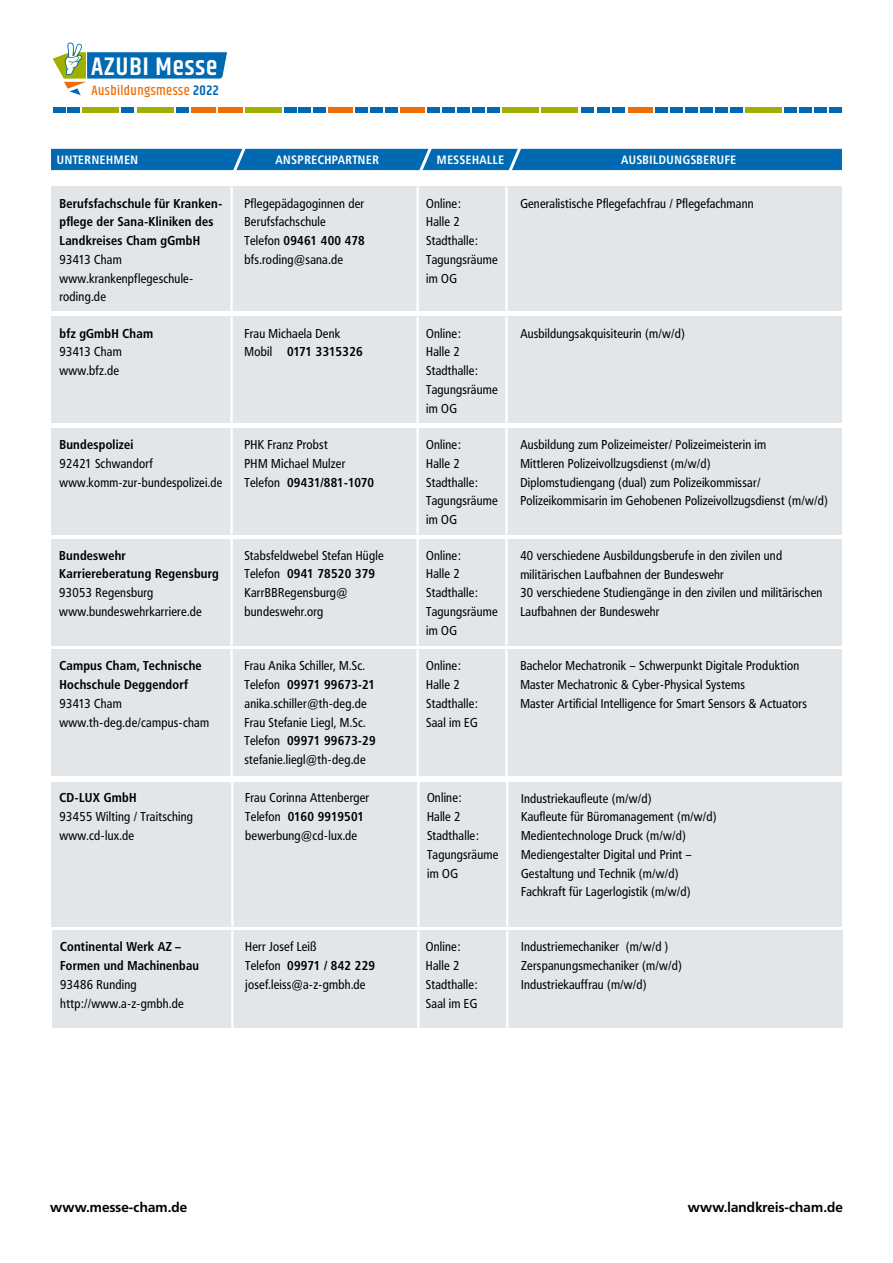
<style>
.page{position:relative;width:893px;height:1263px;background:#fff}
.page>*{position:absolute;margin:0;border:0;box-sizing:border-box;transform-origin:0 0}
.t1{font:600 25.5px "Khand";letter-spacing:.04em;color:#fff}
.t2{font:500 13.8px "Khand";letter-spacing:.03em;color:#eb6e08}
.t3{font:700 13.5px "Frutiger BQ";letter-spacing:.015em;color:#000}
.t4{font:12.75px/18.8px "Frutiger Condensed BQ";letter-spacing:.02em;color:#000}
.t5{font:700 12.75px/18.8px "Frutiger Condensed BQ";letter-spacing:.02em;color:#000}
.t6{font:700 12px "Frutiger Condensed BQ";letter-spacing:.05em;color:#fff}
.s1{font-weight:600;color:#0069b2}
.s2{font-weight:700}
</style>
<div class="page">
<svg style="left:53px;top:43px;width:175px;height:52px"></svg>
<div style="left:53px;top:107px;width:12px;height:6px;background:#0069b2"></div>
<div style="left:68px;top:107px;width:12px;height:6px;background:#0069b2"></div>
<div style="left:176px;top:107px;width:12px;height:6px;background:#0069b2"></div>
<div style="left:284px;top:107px;width:12px;height:6px;background:#0069b2"></div>
<div style="left:299px;top:107px;width:12px;height:6px;background:#0069b2"></div>
<div style="left:355px;top:107px;width:13px;height:6px;background:#0069b2"></div>
<div style="left:370px;top:107px;width:12px;height:6px;background:#0069b2"></div>
<div style="left:427px;top:107px;width:12px;height:6px;background:#0069b2"></div>
<div style="left:83px;top:107px;width:36px;height:6px;background:#a0af00"></div>
<div style="left:122px;top:107px;width:12px;height:6px;background:#0069b2"></div>
<div style="left:137px;top:107px;width:36px;height:6px;background:#a0af00"></div>
<div style="left:191px;top:107px;width:24px;height:6px;background:#eb6e08"></div>
<div style="left:218px;top:107px;width:24px;height:6px;background:#eb6e08"></div>
<div style="left:245px;top:107px;width:36px;height:6px;background:#a0af00"></div>
<div style="left:313px;top:107px;width:13px;height:6px;background:#0069b2"></div>
<div style="left:329px;top:107px;width:24px;height:6px;background:#eb6e08"></div>
<div style="left:385px;top:107px;width:12px;height:6px;background:#0069b2"></div>
<div style="left:400px;top:107px;width:24px;height:6px;background:#eb6e08"></div>
<div style="left:442px;top:107px;width:12px;height:6px;background:#0069b2"></div>
<div style="left:457px;top:107px;width:12px;height:6px;background:#0069b2"></div>
<div style="left:472px;top:107px;width:12px;height:6px;background:#0069b2"></div>
<div style="left:487px;top:107px;width:13px;height:6px;background:#0069b2"></div>
<div style="left:502px;top:107px;width:37px;height:6px;background:#a0af00"></div>
<div style="left:541px;top:107px;width:37px;height:6px;background:#a0af00"></div>
<div style="left:582px;top:107px;width:12px;height:6px;background:#0069b2"></div>
<div style="left:597px;top:107px;width:12px;height:6px;background:#0069b2"></div>
<div style="left:612px;top:107px;width:12px;height:6px;background:#0069b2"></div>
<div style="left:628px;top:107px;width:24px;height:6px;background:#eb6e08"></div>
<div style="left:655px;top:107px;width:12px;height:6px;background:#0069b2"></div>
<div style="left:670px;top:107px;width:12px;height:6px;background:#0069b2"></div>
<div style="left:685px;top:107px;width:12px;height:6px;background:#0069b2"></div>
<div style="left:700px;top:107px;width:12px;height:6px;background:#0069b2"></div>
<div style="left:715px;top:107px;width:12px;height:6px;background:#0069b2"></div>
<div style="left:730px;top:107px;width:12px;height:6px;background:#0069b2"></div>
<div style="left:745px;top:107px;width:37px;height:6px;background:#a0af00"></div>
<div style="left:785px;top:107px;width:12px;height:6px;background:#0069b2"></div>
<div style="left:800px;top:107px;width:12px;height:6px;background:#0069b2"></div>
<div style="left:815px;top:107px;width:12px;height:6px;background:#0069b2"></div>
<div style="left:830px;top:107px;width:12px;height:6px;background:#0069b2"></div>
<div style="left:51px;top:149px;width:791px;height:21px;background:#0069b2"></div>
<div style="left:51px;top:317px;width:791px;height:106px;background:#e3e6e8"></div>
<hr style="left:230px;top:317px;width:3px;height:106px;background:#fff">
<hr style="left:416px;top:317px;width:3px;height:106px;background:#fff">
<hr style="left:505px;top:317px;width:3px;height:106px;background:#fff">
<div style="left:51px;top:428px;width:791px;height:107px;background:#e3e6e8"></div>
<hr style="left:230px;top:428px;width:3px;height:106px;background:#fff">
<hr style="left:416px;top:428px;width:3px;height:106px;background:#fff">
<hr style="left:505px;top:428px;width:3px;height:106px;background:#fff">
<div style="left:51px;top:782px;width:791px;height:144px;background:#e3e6e8"></div>
<hr style="left:231px;top:782px;width:2px;height:144px;background:#fff">
<hr style="left:417px;top:782px;width:2px;height:144px;background:#fff">
<hr style="left:506px;top:782px;width:2px;height:144px;background:#fff">
<div style="left:51px;top:539px;width:791px;height:106px;background:#e3e6e8"></div>
<hr style="left:230px;top:539px;width:3px;height:106px;background:#fff">
<hr style="left:416px;top:539px;width:3px;height:106px;background:#fff">
<hr style="left:505px;top:539px;width:3px;height:106px;background:#fff">
<div style="left:51px;top:187px;width:791px;height:124px;background:#e3e6e8"></div>
<hr style="left:230px;top:187px;width:3px;height:124px;background:#fff">
<hr style="left:416px;top:187px;width:3px;height:124px;background:#fff">
<hr style="left:505px;top:187px;width:3px;height:124px;background:#fff">
<div style="left:52px;top:931px;width:791px;height:97px;background:#e3e6e8"></div>
<hr style="left:231px;top:931px;width:2px;height:97px;background:#fff">
<hr style="left:417px;top:931px;width:2px;height:97px;background:#fff">
<hr style="left:506px;top:931px;width:2px;height:97px;background:#fff">
<div style="left:51px;top:649px;width:791px;height:127px;background:#e3e6e8"></div>
<hr style="left:230px;top:649px;width:3px;height:128px;background:#fff">
<hr style="left:416px;top:649px;width:3px;height:128px;background:#fff">
<hr style="left:505px;top:649px;width:3px;height:128px;background:#fff">
<h1 class="t1" style="left:91px;top:49px;width:128px">AZUBI Messe</h1>
<p class="t2" style="left:91px;top:82px;width:129px">Ausbildungsmesse <span class="s1">2022</span></p>
<p class="t6" style="left:57px;top:152px;width:83px">UNTERNEHMEN</p>
<p class="t6" style="left:275px;top:152px;width:105px">ANSPRECHPARTNER</p>
<p class="t6" style="left:437px;top:152px;width:69px">MESSEHALLE</p>
<p class="t6" style="left:621px;top:152px;width:117px">AUSBILDUNGSBERUFE</p>
<p class="t5" style="left:60px;top:194px;width:164px">Berufsfachschule für Kranken&shy;pflege der Sana-Kliniken des<br>Landkreises Cham gGmbH</p>
<p class="t4" style="left:60px;top:250px;width:135px">93413 Cham www.krankenpflegeschule&shy;roding.de</p>
<p class="t5" style="left:60px;top:324px;width:95px">bfz gGmbH Cham</p>
<p class="t4" style="left:60px;top:342px;width:64px">93413 Cham www.bfz.de</p>
<p class="t5" style="left:60px;top:435px;width:75px">Bundespolizei</p>
<p class="t4" style="left:60px;top:454px;width:164px">92421 Schwandorf www.komm-zur-bundespolizei.de</p>
<p class="t5" style="left:59px;top:546px;width:161px">Bundeswehr<br>Karriereberatung Regensburg</p>
<p class="t4" style="left:59px;top:583px;width:144px">93053 Regensburg www.bundeswehrkarriere.de</p>
<p class="t5" style="left:60px;top:656px;width:144px">Campus Cham, Technische<br>Hochschule Deggendorf</p>
<p class="t4" style="left:60px;top:694px;width:151px">93413 Cham www.th-deg.de/campus-cham</p>
<p class="t5" style="left:60px;top:788px;width:78px">CD-LUX GmbH</p>
<p class="t4" style="left:60px;top:807px;width:135px">93455 Wilting / Traitsching www.cd-lux.de</p>
<p class="t5" style="left:60px;top:937px;width:140px">Continental Werk AZ –<br>Formen und Machinenbau</p>
<p class="t4" style="left:60px;top:975px;width:125px">93486 Runding http://www.a-z-gmbh.de</p>
<p class="t4" style="left:244px;top:194px;width:122px">Pflegepädagoginnen der<br>Berufsfachschule<br>Telefon <span class="s2">09461 400 478 </span>bfs.roding@sana.de</p>
<p class="t4" style="left:426px;top:194px;width:73px">Online:<br>Halle 2<br>Stadthalle:<br>Tagungsräume im OG</p>
<p class="t4" style="left:520px;top:194px;width:235px">Generalistische Pflegefachfrau / Pflegefachmann</p>
<p class="t4" style="left:244px;top:324px;width:120px">Frau Michaela Denk<br>Mobil <span class="s2">0171 3315326</span></p>
<p class="t4" style="left:426px;top:324px;width:73px">Online:<br>Halle 2<br>Stadthalle:<br>Tagungsräume im OG</p>
<p class="t4" style="left:520px;top:324px;width:166px">Ausbildungsakquisiteurin (m/w/d)</p>
<p class="t4" style="left:244px;top:435px;width:131px">PHK Franz Probst<br>PHM Michael Mulzer<br>Telefon <span class="s2">09431/881-1070</span></p>
<p class="t4" style="left:426px;top:435px;width:73px">Online:<br>Halle 2<br>Stadthalle:<br>Tagungsräume im OG</p>
<p class="t4" style="left:520px;top:435px;width:309px">Ausbildung zum Polizeimeister/ Polizeimeisterin im<br>Mittleren Polizeivollzugsdienst (m/w/d)<br>Diplomstudiengang (dual) zum Polizeikommissar/ Polizeikommisarin im Gehobenen Polizeivollzugsdienst (m/w/d)</p>
<p class="t4" style="left:244px;top:546px;width:141px">Stabsfeldwebel Stefan Hügle<br>Telefon <span class="s2">0941 78520 379<br></span>KarrBBRegensburg@ bundeswehr.org</p>
<p class="t4" style="left:426px;top:546px;width:73px">Online:<br>Halle 2<br>Stadthalle:<br>Tagungsräume im OG</p>
<p class="t4" style="left:520px;top:546px;width:303px">40 verschiedene Ausbildungsberufe in den zivilen und militärischen Laufbahnen der Bundeswehr<br>30 verschiedene Studiengänge in den zivilen und militärischen Laufbahnen der Bundeswehr</p>
<p class="t4" style="left:244px;top:656px;width:133px">Frau Anika Schiller, M.Sc.<br>Telefon <span class="s2">09971 99673-21 </span>anika.schiller@th-deg.de<br>Frau Stefanie Liegl, M.Sc.<br>Telefon <span class="s2">09971 99673-29 </span>stefanie.liegl@th-deg.de</p>
<p class="t4" style="left:426px;top:656px;width:53px">Online:<br>Halle 2<br>Stadthalle:<br>Saal im EG</p>
<p class="t4" style="left:520px;top:656px;width:288px">Bachelor Mechatronik – Schwerpunkt Digitale Produktion<br>Master Mechatronic &amp; Cyber-Physical Systems<br>Master Artificial Intelligence for Smart Sensors &amp; Actuators</p>
<p class="t4" style="left:245px;top:788px;width:126px">Frau Corinna Attenberger<br>Telefon <span class="s2">0160 9919501 </span>bewerbung@cd-lux.de</p>
<p class="t4" style="left:427px;top:788px;width:73px">Online:<br>Halle 2<br>Stadthalle:<br>Tagungsräume im OG</p>
<p class="t4" style="left:521px;top:788px;width:197px">Industriekaufleute (m/w/d)<br>Kaufleute für Büromanagement (m/w/d)<br>Medientechnologe Druck (m/w/d)<br>Mediengestalter Digital und Print – Gestaltung und Technik (m/w/d)<br>Fachkraft für Lagerlogistik (m/w/d)</p>
<p class="t4" style="left:245px;top:937px;width:131px">Herr Josef Leiß<br>Telefon <span class="s2">09971 / 842 229 </span>josef.leiss@a-z-gmbh.de</p>
<p class="t4" style="left:426px;top:937px;width:53px">Online:<br>Halle 2<br>Stadthalle:<br>Saal im EG</p>
<p class="t4" style="left:521px;top:937px;width:162px">Industriemechaniker (m/w/d )<br>Zerspanungsmechaniker (m/w/d)<br>Industriekauffrau (m/w/d)</p>
<p class="t3" style="left:50px;top:1199px;width:138px">www.messe-cham.de</p>
<p class="t3" style="left:688px;top:1199px;width:156px">www.landkreis-cham.de</p>
</div>
